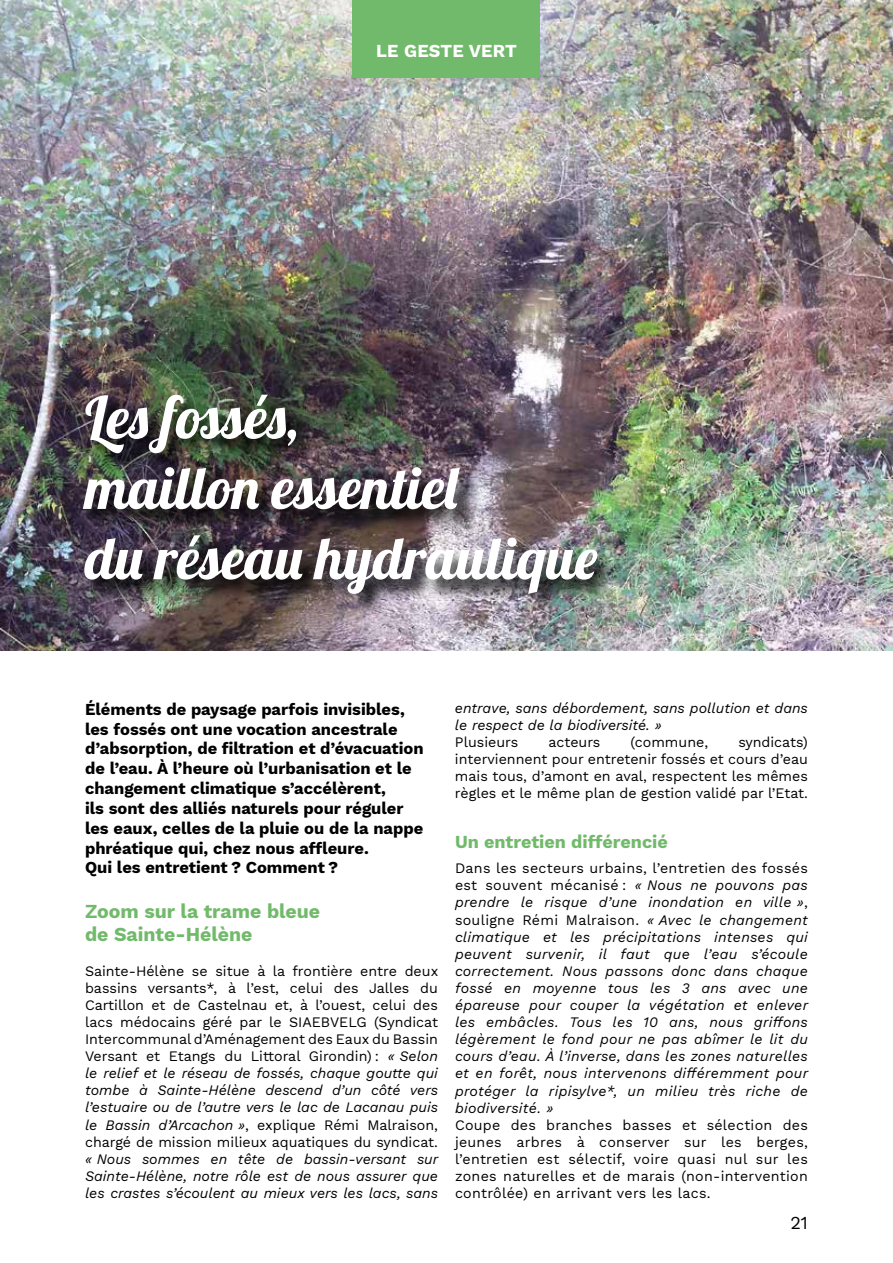
<style>
.page{position:relative;width:893px;height:1263px;background:#fff}
.page>*{position:absolute;margin:0;border:0;box-sizing:border-box;transform-origin:0 0}
.t1{font:58.65px/70.3px "Lobster 1.4";letter-spacing:.02em;color:#fff}
.t2{font:700 19.5px/23.4px "Work Sans";color:#72ba6b}
.t3{font:700 18px "Work Sans";color:#72ba6b}
.t4{font:700 18px "Work Sans";letter-spacing:.01em;color:#fff}
.t5{font:18px "Work Sans";color:#000}
.t6{font:700 16.5px/19.8px "Work Sans";color:#000}
.t7{font:14.25px/17.1px "Work Sans";color:#000;text-align:justify}
.t8{font:italic 14.25px/17.1px "Work Sans";color:#000;text-align:justify}
.s1{font-style:italic}
.s2{font-style:normal}
</style>
<div class="page">
<img style="left:0;top:0;width:893px;height:651px">
<div style="left:353px;top:0;width:187px;height:78px;background:#72ba6b"></div>
<img style="left:83px;top:394px;width:536px;height:222px">
<p class="t4" style="left:376px;top:37px;width:142px">LE GESTE VERT</p>
<h1 class="t1" style="left:85px;top:381px;width:514px">Les fossés,<br>maillon essentiel<br>du réseau hydraulique</h1>
<p class="t6" style="left:85px;top:699px;width:340px">Éléments de paysage parfois invisibles, les fossés ont une vocation ancestrale d’absorption, de filtration et d’évacuation de l’eau. À l’heure où l’urbanisation et le changement climatique s’accélèrent,<br>ils sont des alliés naturels pour réguler les eaux, celles de la pluie ou de la nappe phréatique qui, chez nous affleure.<br>Qui les entretient ? Comment ?</p>
<h2 class="t2" style="left:85px;top:899px;width:237px">Zoom sur la trame bleue de Sainte-Hélène</h2>
<p class="t7" style="left:85px;top:961px;width:355px">Sainte-Hélène se situe à la frontière entre deux bassins versants*, à l’est, celui des Jalles du Cartillon et de Castelnau et, à l’ouest, celui des lacs médocains géré par le SIAEBVELG (Syndicat Intercommunal d’Aménagement des Eaux du Bassin Versant et Etangs du Littoral Girondin) : <span class="s1">« Selon le relief et le réseau de fossés, chaque goutte qui tombe à Sainte-Hélène descend d’un côté vers l’estuaire ou de l’autre vers le lac de Lacanau puis le Bassin d’Arcachon »</span>, explique Rémi Malraison, chargé de mission milieux aquatiques du syndicat.</p>
<p class="t8" style="left:85px;top:1149px;width:355px">« Nous sommes en tête de bassin-versant sur Sainte-Hélène, notre rôle est de nous assurer que les crastes s’écoulent au mieux vers les lacs, sans</p>
<p class="t8" style="left:455px;top:698px;width:354px">entrave, sans débordement, sans pollution et dans le respect de la biodiversité. »</p>
<p class="t7" style="left:455px;top:733px;width:65px">Plusieurs</p>
<p class="t7" style="left:548px;top:733px;width:54px">acteurs</p>
<p class="t7" style="left:631px;top:733px;width:79px">(commune,</p>
<p class="t7" style="left:455px;top:733px;width:354px;text-indent:283px">syndicats) interviennent pour entretenir fossés et cours d’eau mais tous, d’amont en aval, respectent les mêmes règles et le même plan de gestion validé par l’Etat.</p>
<p class="t3" style="left:455px;top:828px;width:214px">Un entretien différencié</p>
<p class="t8" style="left:455px;top:859px;width:355px"><span class="s2">Dans les secteurs urbains, l’entretien des fossés est souvent mécanisé :</span> « Nous ne pouvons pas prendre le risque d’une inondation en ville »<span class="s2">, souligne Rémi Malraison.</span> « Avec le changement climatique et les précipitations intenses qui peuvent survenir, il faut que l’eau s’écoule correctement. Nous passons donc dans chaque fossé en moyenne tous les 3 ans avec une épareuse pour couper la végétation et enlever les embâcles. Tous les 10 ans, nous griffons légèrement le fond pour ne pas abîmer le lit du cours d’eau. À l’inverse, dans les zones naturelles et en forêt, nous intervenons différemment pour protéger la ripisylve*, un milieu très riche de biodiversité. »</p>
<p class="t7" style="left:455px;top:1116px;width:354px">Coupe des branches basses et sélection des jeunes arbres à conserver sur les berges, l’entretien est sélectif, voire quasi nul sur les zones naturelles et de marais (non-intervention contrôlée) en arrivant vers les lacs.</p>
<p class="t5" style="left:790px;top:1209px;width:19px">21</p>
</div>
